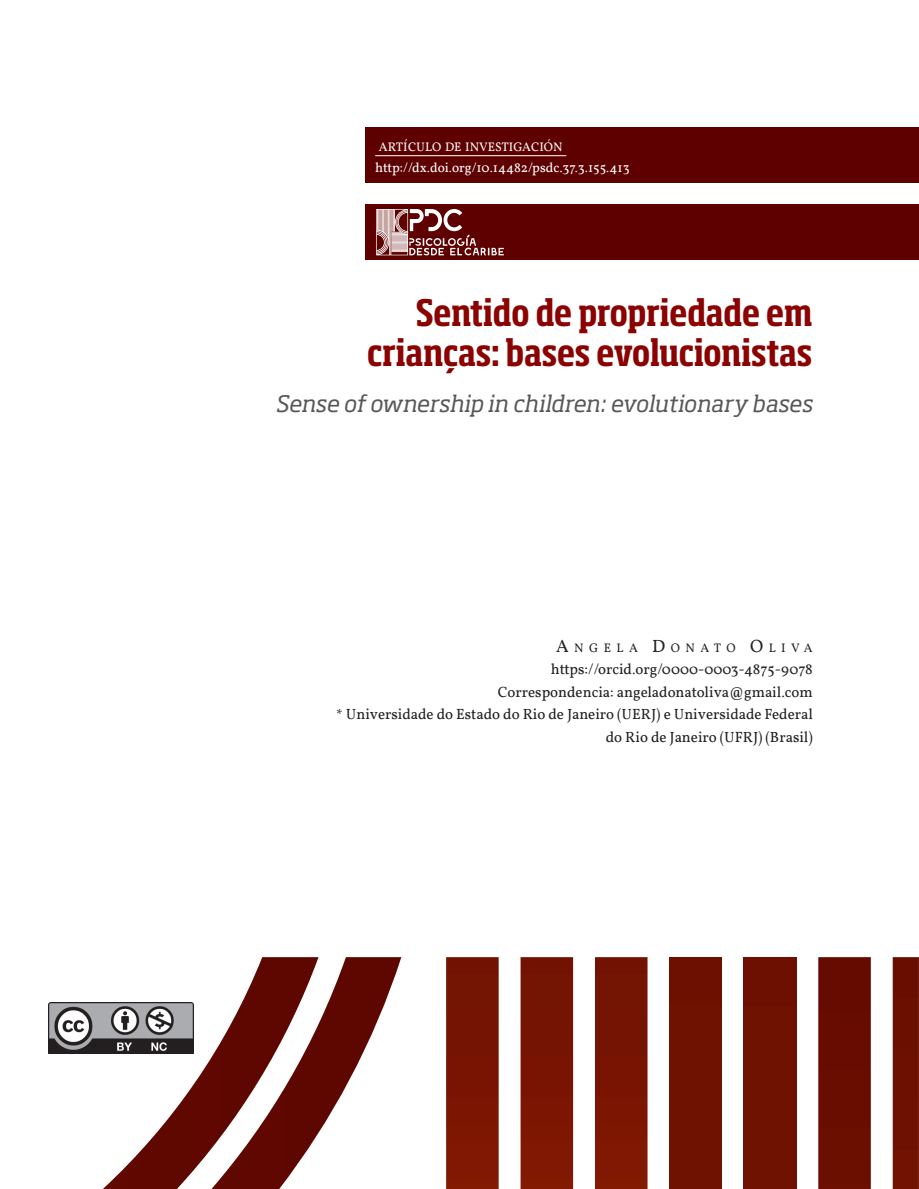
<style>
.page{position:relative;width:919px;height:1189px;background:#fff}
.page>*{position:absolute;margin:0;border:0;box-sizing:border-box;transform-origin:0 0}
.t1{font:700 condensed 36px/40.5px "Soho Std";letter-spacing:-.01em;color:#8b0202;text-align:right}
.t2{font:italic 22.5px "Soho Std";letter-spacing:-.005em;color:#57585a}
.t3{font:15px/22.5px "Vollkorn";color:#231f20;text-align:right}
.t4{font:13.5px "Vollkorn";color:#fff}
.t5{font:12.6px "Vollkorn";color:#fff}
.t6{font:12.6px "Vollkorn";letter-spacing:.43em;color:#231f20}
.s1{font-size:18px}
</style>
<div class="page">
<div style="left:366px;top:128px;width:552px;height:55px;background:#5e0000"></div>
<div style="left:366px;top:204px;width:552px;height:56px;background:#5e0000"></div>
<svg style="left:376px;top:209px;width:128px;height:46px"></svg>
<div style="left:446px;top:957px;width:52px;height:231px;background:#791403"></div>
<svg style="left:318px;top:957px;width:83px;height:177px"></svg>
<svg style="left:103px;top:957px;width:215px;height:231px"></svg>
<div style="left:892px;top:957px;width:26px;height:231px;background:#6d1001"></div>
<div style="left:818px;top:957px;width:52px;height:231px;background:#690d01"></div>
<div style="left:743px;top:957px;width:53px;height:231px;background:#701202"></div>
<div style="left:669px;top:957px;width:52px;height:231px;background:#701202"></div>
<div style="left:595px;top:957px;width:52px;height:231px;background:#791403"></div>
<div style="left:520px;top:957px;width:53px;height:231px;background:#791403"></div>
<img style="left:49px;top:1002px;width:145px;height:51px">
<hr style="left:375px;top:155px;width:191px;height:1px;background:#fff">
<p class="t5" style="left:379px;top:139px;width:185px">ARTÍCULO DE INVESTIGACIÓN</p>
<p class="t4" style="left:375px;top:159px;width:256px">http://dx.doi.org/10.14482/psdc.37.3.155.413</p>
<h1 class="t1" style="left:367px;top:291px;width:446px">Sentido de propriedade em crianças: bases evolucionistas</h1>
<h2 class="t2" style="left:275px;top:389px;width:538px">Sense of ownership in children: evolutionary bases</h2>
<p class="t6" style="left:556px;top:639px;width:257px"><span class="s1">A</span>NGELA <span class="s1">D</span>ONATO <span class="s1">O</span>LIVA</p>
<p class="t3" style="left:336px;top:658px;width:478px">https://orcid.org/0000-0003-4875-9078<br>Correspondencia: angeladonatoliva@gmail.com<br>* Universidade do Estado do Rio de Janeiro (UERJ) e Universidade Federal do Rio de Janeiro (UFRJ) (Brasil)</p>
</div>
